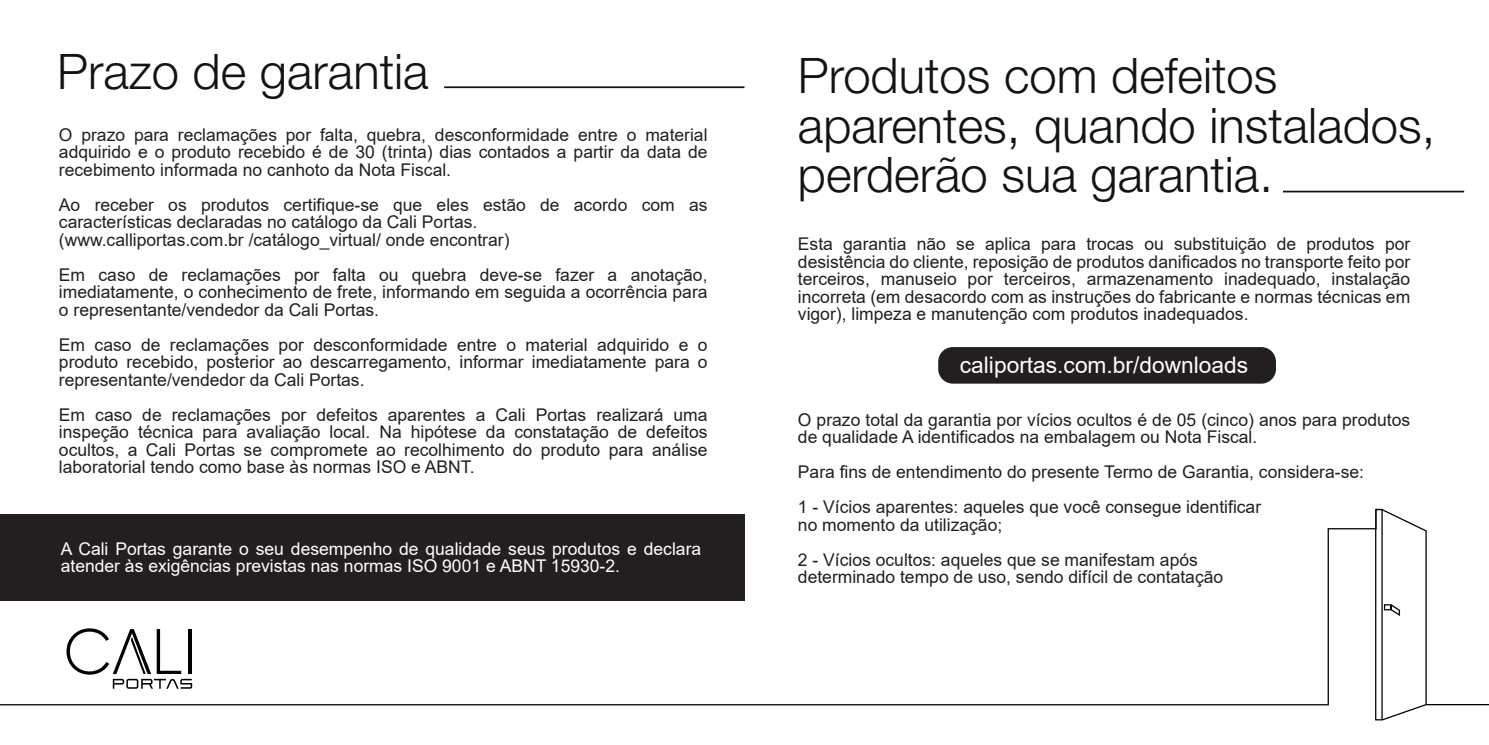
<style>
.page{position:relative;width:1489px;height:745px;background:#fff}
.page>*{position:absolute;margin:0;border:0;box-sizing:border-box;transform-origin:0 0}
.t1{font:300 49px/49px "Helvetica Neue LT Std";color:#111416}
.t2{font:22.75px "Arial";color:#fff}
.t3{font:17.5px/17.5px "Arial";color:#231f20;text-align:justify}
.t4{font:17.5px/17.5px "Arial";color:#fff}
</style>
<div class="page">
<div style="left:938px;top:347px;width:337px;height:36px;background:#231f20;border-radius:15px"></div>
<svg style="left:0;top:508px;width:1488px;height:212px"></svg>
<svg style="left:1383px;top:603px;width:16px;height:12px"></svg>
<hr style="left:444px;top:86px;width:300px;height:2px;background:#111416">
<hr style="left:1282px;top:190px;width:181px;height:2px;background:#111416">
<div style="left:0;top:513px;width:744px;height:87px;background:#231f20"></div>
<h1 class="t1" style="left:57px;top:46px;width:373px">Prazo de garantia</h1>
<p class="t3" style="left:59px;top:125px;width:650px">O prazo para reclamações por falta, quebra, desconformidade entre o material adquirido e o produto recebido é de 30 (trinta) dias contados a partir da data de recebimento informada no canhoto da Nota Fiscal.</p>
<p class="t3" style="left:59px;top:195px;width:650px;text-align:left">Ao receber os produtos certifique-se que eles estão de acordo com as características declaradas no catálogo da Cali Portas.<br>(www.calliportas.com.br /catálogo_virtual/ onde encontrar)</p>
<p class="t3" style="left:59px;top:265px;width:650px">Em caso de reclamações por falta ou quebra deve-se fazer a anotação, imediatamente, o conhecimento de frete, informando em seguida a ocorrência para o representante/vendedor da Cali Portas.</p>
<p class="t3" style="left:59px;top:335px;width:650px">Em caso de reclamações por desconformidade entre o material adquirido e o produto recebido, posterior ao descarregamento, informar imediatamente para o representante/vendedor da Cali Portas.</p>
<p class="t3" style="left:59px;top:405px;width:650px">Em caso de reclamações por defeitos aparentes a Cali Portas realizará uma inspeção técnica para avaliação local. Na hipótese da constatação de defeitos ocultos, a Cali Portas se compromete ao recolhimento do produto para análise laboratorial tendo como base às normas ISO e ABNT.</p>
<p class="t4" style="left:61px;top:539px;width:642px">A Cali Portas garante o seu desempenho de qualidade seus produtos e declara atender às exigências previstas nas normas ISO 9001 e ABNT 15930-2.</p>
<h1 class="t1" style="left:798px;top:50px;width:639px">Produtos com defeitos aparentes, quando instalados, perderão sua garantia.</h1>
<p class="t3" style="left:798px;top:235px;width:614px">Esta garantia não se aplica para trocas ou substituição de produtos por desistência do cliente, reposição de produtos danificados no transporte feito por terceiros, manuseio por terceiros, armazenamento inadequado, instalação incorreta (em desacordo com as instruções do fabricante e normas técnicas em vigor), limpeza e manutenção com produtos inadequados.</p>
<h2 class="t2" style="left:959px;top:349px;width:290px">caliportas.com.br/downloads</h2>
<p class="t3" style="left:798px;top:410px;width:614px">O prazo total da garantia por vícios ocultos é de 05 (cinco) anos para produtos de qualidade A identificados na embalagem ou Nota Fiscal.</p>
<p class="t3" style="left:798px;top:454px;width:567px;line-height:35px">Para fins de entendimento do presente Termo de Garantia, considera-se:<br>1 - Vícios aparentes: aqueles que você consegue identificar</p>
<p class="t3" style="left:798px;top:506px;width:401px;line-height:35px">no momento da utilização;<br>2 - Vícios ocultos: aqueles que se manifestam após</p>
<p class="t3" style="left:798px;top:568px;width:427px">determinado tempo de uso, sendo difícil de contatação</p>
</div>
